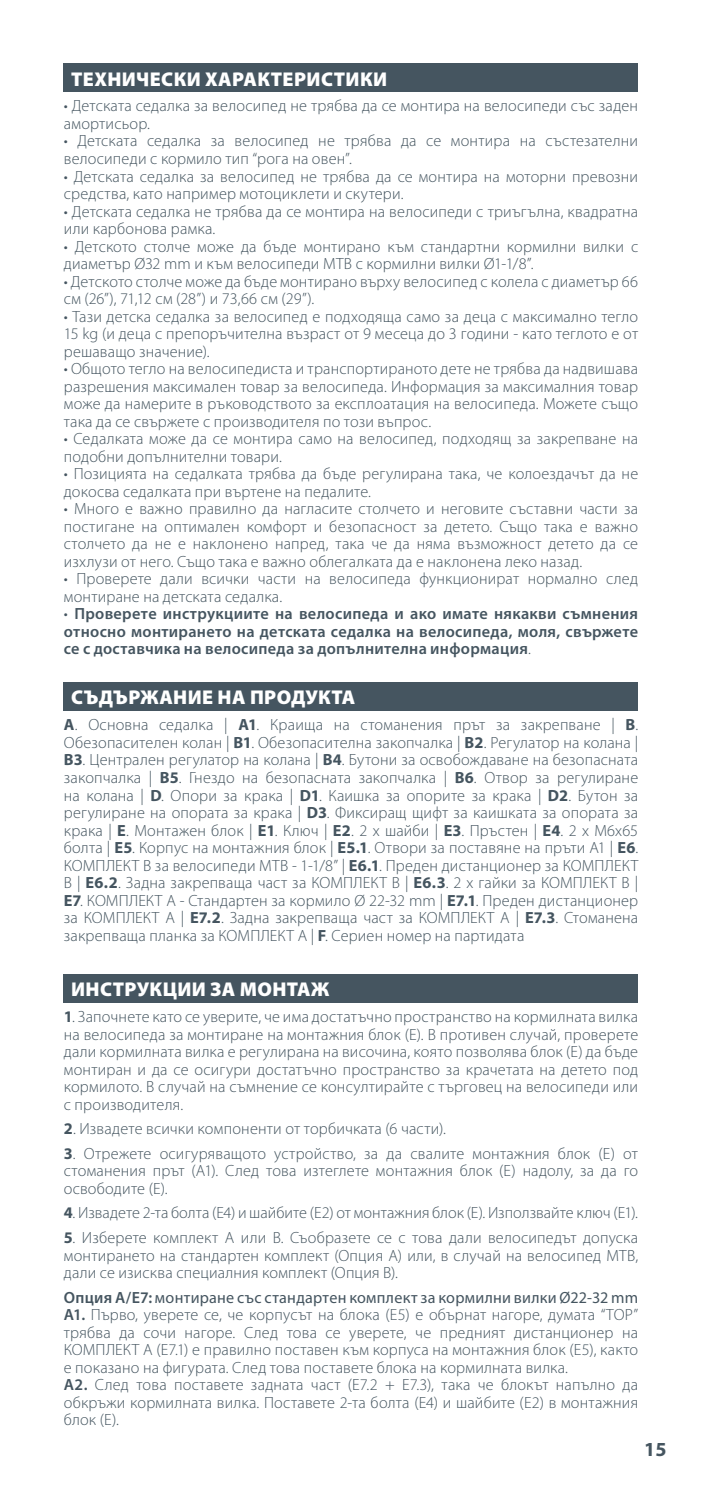
<style>
.page{position:relative;width:702px;height:1489px;background:#fff}
.page>*{position:absolute;margin:0;border:0;box-sizing:border-box;transform-origin:0 0}
.t1{font:900 20px "Myriad Pro";letter-spacing:.02em;color:#fff}
.t2{font:700 20px "Myriad Pro";color:#455560}
.t3{font:300 16.25px/17.5px "Myriad Pro";letter-spacing:.01em;color:#455560}
.t4{font:600 16.25px/17.5px "Myriad Pro";letter-spacing:.02em;color:#455560;text-align:justify}
.s1{font-weight:300}
.s2{font-weight:700}
.s3{font-weight:600}
.s4{font-weight:400}
</style>
<div class="page">
<div style="left:64px;top:64px;width:574px;height:28px;background:#455560"></div>
<div style="left:64px;top:682px;width:574px;height:29px;background:#455560"></div>
<div style="left:64px;top:974px;width:574px;height:28px;background:#455560"></div>
<p class="t1" style="left:71px;top:67px;width:317px">ТЕХНИЧЕСКИ ХАРАКТЕРИСТИКИ</p>
<p class="t3" style="left:64px;top:98px;width:575px">• Детската седалка за велосипед не трябва да се монтира на велосипеди със заден амортисьор.</p>
<p class="t3" style="left:64px;top:133px;width:575px">• Детската седалка за велосипед не трябва да се монтира на състезателни велосипеди с кормило тип “рога на овен”.</p>
<p class="t3" style="left:64px;top:168px;width:576px">• Детската седалка за велосипед не трябва да се монтира на моторни превозни средства, като например мотоциклети и скутери.</p>
<p class="t3" style="left:64px;top:203px;width:576px">• Детската седалка не трябва да се монтира на велосипеди с триъгълна, квадратна или карбонова рамка.</p>
<p class="t3" style="left:64px;top:238px;width:576px">• Детското столче може да бъде монтирано към стандартни кормилни вилки с диаметър Ø32 mm и към велосипеди MTB с кормилни вилки Ø1-1/8”.</p>
<p class="t3" style="left:64px;top:273px;width:575px">• Детското столче може да бъде монтирано върху велосипед с колела с диаметър 66 см (26”), 71,12 см (28”) и 73,66 см (29”).</p>
<p class="t3" style="left:64px;top:308px;width:576px;text-align:justify">• Тази детска седалка за велосипед е подходяща само за деца с максимално тегло 15 kg (и деца с препоръчителна възраст от 9 месеца до 3 години - като теглото е от решаващо значение).</p>
<p class="t3" style="left:64px;top:360px;width:576px;text-align:justify">• Общото тегло на велосипедиста и транспортираното дете не трябва да надвишава разрешения максимален товар за велосипеда. Информация за максималния товар може да намерите в ръководството за експлоатация на велосипеда. Можете също така да се свържете с производителя по този въпрос.</p>
<p class="t3" style="left:64px;top:430px;width:575px">• Седалката може да се монтира само на велосипед, подходящ за закрепване на подобни допълнителни товари.</p>
<p class="t3" style="left:64px;top:465px;width:576px">• Позицията на седалката трябва да бъде регулирана така, че колоездачът да не докосва седалката при въртене на педалите.</p>
<p class="t3" style="left:64px;top:500px;width:576px;text-align:justify">• Много е важно правилно да нагласите столчето и неговите съставни части за постигане на оптимален комфорт и безопасност за детето. Също така е важно столчето да не е наклонено напред, така че да няма възможност детето да се изхлузи от него. Също така е важно облегалката да е наклонена леко назад.</p>
<p class="t3" style="left:64px;top:570px;width:576px">• Проверете дали всички части на велосипеда функционират нормално след монтиране на детската седалка.</p>
<p class="t4" style="left:64px;top:605px;width:576px"><span class="s1">•</span> Проверете инструкциите на велосипеда и ако имате някакви съмнения относно монтирането на детската седалка на велосипеда, моля, свържете се с доставчика на велосипеда за допълнителна информация<span class="s1">.</span></p>
<p class="t1" style="left:71px;top:686px;width:286px">СЪДЪРЖАНИЕ НА ПРОДУКТА</p>
<p class="t3" style="left:64px;top:716px;width:576px;text-align:justify"><span class="s2">A</span>. Основна седалка | <span class="s2">A1</span>. Краища на стоманения прът за закрепване | <span class="s2">B</span>.<br>Обезопасителен колан | <span class="s2">B1</span>. Обезопасителна закопчалка | <span class="s2">B2</span>. Регулатор на колана | <span class="s2">B3</span>. Централен регулатор на колана | <span class="s2">B4</span>. Бутони за освобождаване на безопасната закопчалка | <span class="s2">B5</span>. Гнездо на безопасната закопчалка | <span class="s2">B6</span>. Отвор за регулиране на колана | <span class="s2">D</span>. Опори за крака | <span class="s2">D1</span>. Каишка за опорите за крака | <span class="s2">D2</span>. Бутон за регулиране на опората за крака | <span class="s2">D3</span>. Фиксиращ щифт за каишката за опората за крака | <span class="s2">E</span>. Монтажен блок | <span class="s2">E1</span>. Ключ | <span class="s2">E2</span>. 2 x шайби | <span class="s2">E3</span>. Пръстен | <span class="s2">E4</span>. 2 x M6x65 болта | <span class="s2">E5</span>. Корпус на монтажния блок | <span class="s2">E5.1</span>. Отвори за поставяне на пръти А1 | <span class="s2">E6</span>.<br>КОМПЛЕКТ B за велосипеди MTB - 1-1/8” | <span class="s2">E6.1</span>. Преден дистанционер за КОМПЛЕКТ В | <span class="s2">E6.2</span>. Задна закрепваща част за КОМПЛЕКТ В | <span class="s2">E6.3</span>. 2 x гайки за КОМПЛЕКТ В | <span class="s2">E7</span>. КОМПЛЕКТ A - Стандартен за кормило Ø 22-32 mm | <span class="s2">E7.1</span>. Преден дистанционер за КОМПЛЕКТ А | <span class="s2">E7.2</span>. Задна закрепваща част за КОМПЛЕКТ А | <span class="s2">E7.3</span>. Стоманена закрепваща планка за КОМПЛЕКТ А | <span class="s2">F</span>. Сериен номер на партидата</p>
<p class="t1" style="left:71px;top:977px;width:260px">ИНСТРУКЦИИ ЗА МОНТАЖ</p>
<p class="t3" style="left:64px;top:1008px;width:576px;text-align:justify"><span class="s2">1</span>. Започнете като се уверите, че има достатъчно пространство на кормилната вилка на велосипеда за монтиране на монтажния блок (Е). В противен случай, проверете дали кормилната вилка е регулирана на височина, която позволява блок (Е) да бъде монтиран и да се осигури достатъчно пространство за крачетата на детето под кормилото. В случай на съмнение се консултирайте с търговец на велосипеди или с производителя.</p>
<p class="t3" style="left:64px;top:1120px;width:384px"><span class="s2">2</span>. Извадете всички компоненти от торбичката (6 части).</p>
<p class="t3" style="left:64px;top:1144px;width:576px;text-align:justify"><span class="s2">3</span>. Отрежете осигуряващото устройство, за да свалите монтажния блок (Е) от стоманения прът (А1). След това изтеглете монтажния блок (Е) надолу, за да го освободите (Е).</p>
<p class="t3" style="left:64px;top:1204px;width:575px"><span class="s2">4</span>. Извадете 2-та болта (Е4) и шайбите (Е2) от монтажния блок (Е). Използвайте ключ (Е1).</p>
<p class="t3" style="left:64px;top:1228px;width:576px;text-align:justify"><span class="s2">5</span>. Изберете комплект А или В. Съобразете се с това дали велосипедът допуска монтирането на стандартен комплект (Опция А) или, в случай на велосипед МТВ, дали се изисква специалния комплект (Опция В).</p>
<p class="t3" style="left:64px;top:1288px;width:576px"><span class="s3">Опция A/E7:</span> <span class="s4">монтиране със стандартен комплект за кормилни вилки Ø22-32 mm </span><span class="s3">A1.</span> Първо, уверете се, че корпусът на блока (Е5) е обърнат нагоре, думата “TOP” трябва да сочи нагоре. След това се уверете, че предният дистанционер на КОМПЛЕКТ А (Е7.1) е правилно поставен към корпуса на монтажния блок (Е5), както е показано на фигурата. След това поставете блока на кормилната вилка.<br><span class="s3">A2.</span> След това поставете задната част (E7.2 + E7.3), така че блокът напълно да обкръжи кормилната вилка. Поставете 2-та болта (Е4) и шайбите (Е2) в монтажния блок (Е).</p>
<p class="t2" style="left:644px;top:1437px;width:24px">15</p>
</div>
